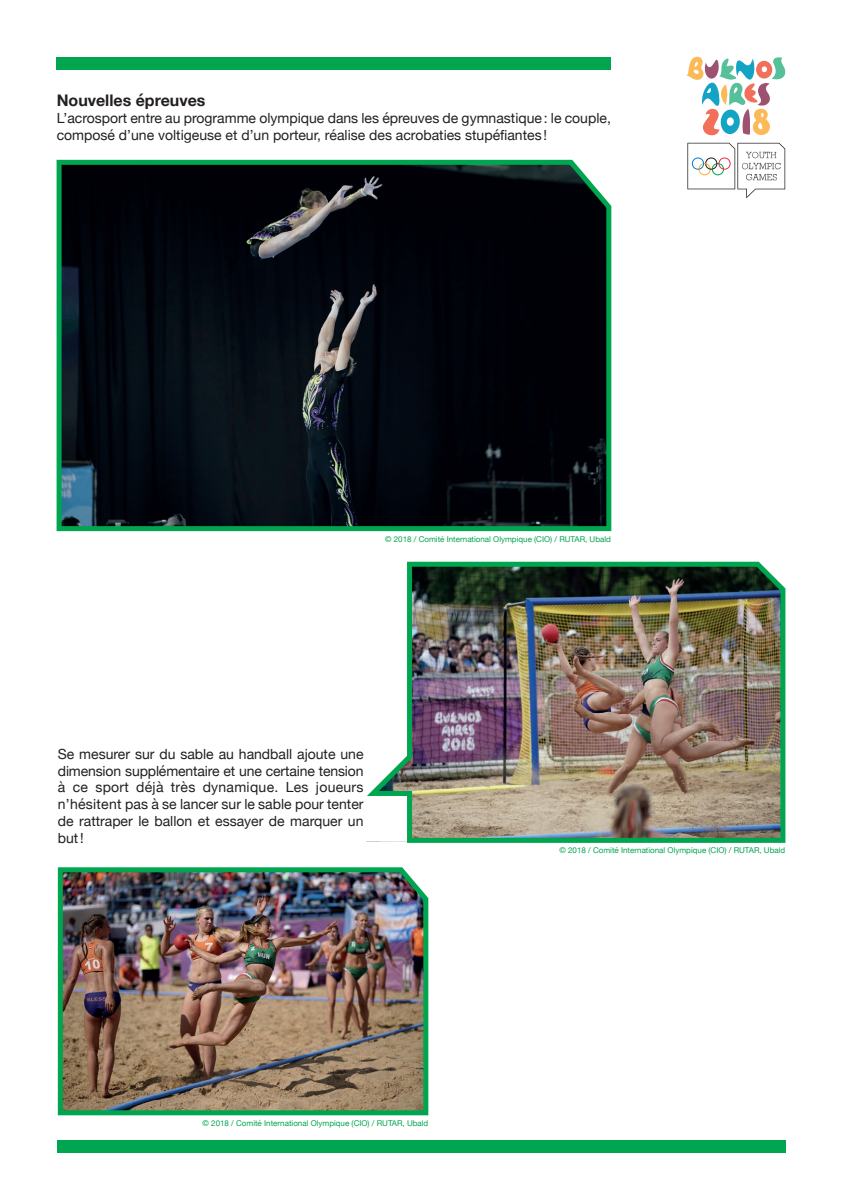
<style>
.page{position:relative;width:842px;height:1191px;background:#fff}
.page>*{position:absolute;margin:0;border:0;box-sizing:border-box;transform-origin:0 0}
.t1{font:700 16px "Helvetica Neue";color:#231f20}
.t2{font:14px/16.8px "Helvetica Neue";color:#231f20;text-align:justify}
.t3{font:8px "Helvetica Neue";color:#00a54f}
</style>
<div class="page">
<div style="left:57px;top:1140px;width:728px;height:12px;background:#00a54f"></div>
<div style="left:57px;top:57px;width:554px;height:12px;background:#00a54f"></div>
<svg style="left:686px;top:56px;width:99px;height:142px"></svg>
<svg style="left:56px;top:159px;width:556px;height:373px"></svg>
<img style="left:57px;top:867px;width:372px;height:249px">
<img style="left:366px;top:561px;width:420px;height:282px">
<p class="t1" style="left:57px;top:88px;width:150px">Nouvelles épreuves</p>
<p class="t2" style="left:57px;top:111px;width:556px">L’acrosport entre au programme olympique dans les épreuves de gymnastique: le couple, composé d’une voltigeuse et d’un porteur, réalise des acrobaties stupéfiantes!</p>
<p class="t3" style="left:385px;top:533px;width:227px">© 2018 / Comité International Olympique (CIO) / RUTAR, Ubald</p>
<p class="t2" style="left:58px;top:746px;width:307px">Se mesurer sur du sable au handball ajoute une dimension supplémentaire et une certaine tension à ce sport déjà très dynamique. Les joueurs n’hésitent pas à se lancer sur le sable pour tenter de rattraper le ballon et essayer de marquer un but!</p>
<p class="t3" style="left:559px;top:844px;width:227px">© 2018 / Comité International Olympique (CIO) / RUTAR, Ubald</p>
<p class="t3" style="left:203px;top:1117px;width:227px">© 2018 / Comité International Olympique (CIO) / RUTAR, Ubald</p>
</div>
